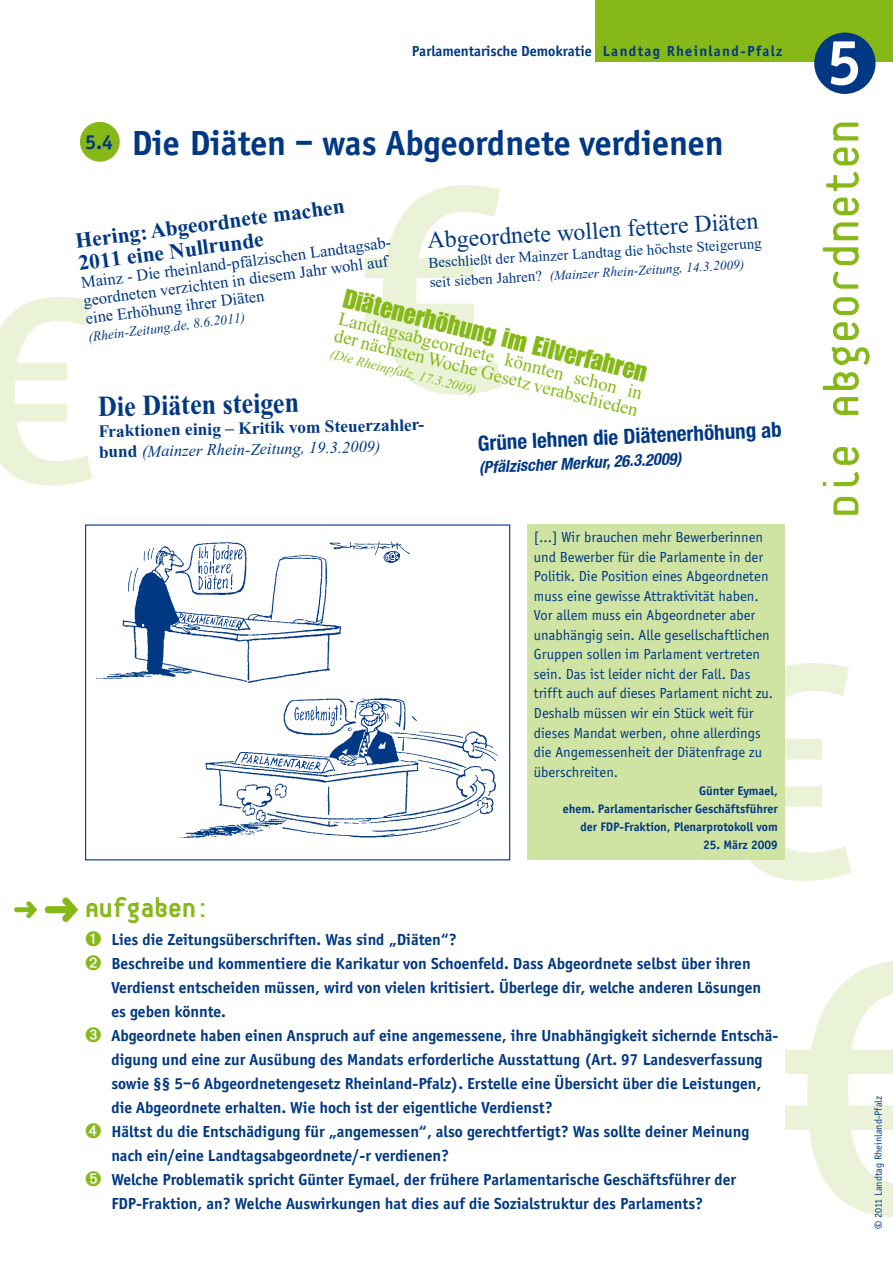
<style>
.page{position:relative;width:893px;height:1263px;background:#fff}
.page>*{position:absolute;margin:0;border:0;box-sizing:border-box;transform-origin:0 0}
.t1{font:700 66px "Officina Serif";color:#fff}
.t2{font:54px "Platelet";color:#86b918}
.t3{font:700 36px "Officina Sans";color:#003883}
.t4{font:800 30px "Platelet";color:#86b918}
.t5{font:700 28.95px "Times New Roman";color:#003883;scale:.9 1}
.t6{font:27px "Impact BQ";color:#86b918}
.t7{font:24px "Times New Roman";color:#003883}
.t8{font:700 21.6px/22.8px "Times New Roman";color:#003883}
.t9{font:700 condensed 21px "Helvetica Neue";color:#003883}
.t10{font:18.75px/17.5px "Times New Roman";color:#86b918}
.t11{font:700 17.4px "Times New Roman";color:#003883}
.t12{font:700 16.5px "Officina Sans";color:#003883}
.t13{font:16.5px/18.3px "Times New Roman";color:#003883}
.t14{font:italic 16.5px "Times New Roman";color:#003883}
.t15{font:italic 700 condensed 16.5px "Helvetica Neue";color:#003883}
.t16{font:15px/19.5px "Officina Sans";color:#003883}
.t17{font:700 15px "Officina Sans";color:#003883}
.t18{font:15px "Times New Roman";color:#003883}
.t19{font:italic 13.65px "Times New Roman";color:#003883}
.t20{font:italic 13.5px "Times New Roman";color:#003883}
.t21{font:italic 13.5px "Times New Roman";color:#86b918}
.t22{font:700 12.75px/18px "Officina Sans";color:#003883;text-align:right}
.t23{font:10.5px "Officina Sans";color:#003883}
.s1{font-style:normal;font-size:15px}
.s2{font-weight:700;font-style:normal;font-size:17.4px}
.s3{font-size:17.4px}
.s4{color:#86b918}
.s5{font-weight:700}
</style>
<div class="page">
<div style="left:85px;top:524px;width:425px;height:336px;border:1px solid #003883"></div>
<svg style="left:749px;top:663px;width:102px;height:218px"></svg>
<svg style="left:0;top:297px;width:92px;height:189px"></svg>
<svg style="left:785px;top:961px;width:108px;height:256px"></svg>
<svg style="left:365px;top:185px;width:137px;height:210px"></svg>
<div style="left:595px;top:0;width:298px;height:62px;background:#86b918"></div>
<div style="left:814px;top:33px;width:61px;height:61px;background:#003883;border-radius:50%"></div>
<div style="left:81px;top:123px;width:38px;height:38px;background:#86b918;border-radius:50%"></div>
<div style="left:80px;top:122px;width:40px;height:40px;border:1px solid #86b918;border-radius:50%"></div>
<svg style="left:14px;top:901px;width:23px;height:17px"></svg>
<svg style="left:45px;top:897px;width:33px;height:25px"></svg>
<div style="left:527px;top:524px;width:257px;height:336px;background:#cfe3a3"></div>
<img style="left:96px;top:541px;width:314px;height:142px">
<img style="left:179px;top:692px;width:330px;height:159px">
<p class="t17" style="left:412px;top:42px;width:372px">Parlamentarische Demokratie Landtag Rheinland-Pfalz</p>
<h1 class="t1" style="left:827px;top:23px;width:36px">5</h1>
<h3 class="t3" style="left:85px;top:121px;width:640px"><sup>5.4</sup> Die Diäten – was Abgeordnete verdienen</h3>
<h3 class="t8" style="left:74px;top:229px;width:273px;rotate:-7deg">Hering: Abgeordnete machen<br>2011 eine Nullrunde</h3>
<h3 class="t7" style="left:427px;top:226px;width:333px;rotate:-3deg">Abgeordnete wollen fettere Diäten</h3>
<p class="t13" style="left:80px;top:272px;width:317px;rotate:-7deg">Mainz - Die rheinland-pfälzischen Landtagsab&shy;geordneten verzichten in diesem Jahr wohl auf eine Erhöhung ihrer Diäten</p>
<p class="t18" style="left:428px;top:253px;width:335px;rotate:-3deg">Beschließt der Mainzer Landtag die höchste Steigerung</p>
<p class="t20" style="left:429px;top:274px;width:317px;rotate:-3deg"><span class="s1">seit sieben Jahren?</span> (Mainzer Rhein-Zeitung, 14.3.2009)</p>
<h3 class="t6" style="left:348px;top:282px;width:314px;rotate:14deg">Diätenerhöhung im Eilverfahren</h3>
<p class="t10" style="left:341px;top:309px;width:314px;rotate:14deg">Landtagsabgeordnete könnten schon in der nächsten Woche Gesetz verabschieden</p>
<p class="t19" style="left:87px;top:329px;width:160px;rotate:-7deg">(Rhein-Zeitung.de, 8.6.2011)</p>
<p class="t21" style="left:332px;top:347px;width:152px;rotate:14deg">(Die Rheinpfalz, 17.3.2009)</p>
<h3 class="t5" style="left:98px;top:390px;width:225px;rotate:-1deg">Die Diäten steigen</h3>
<p class="t11" style="left:98px;top:421px;width:330px;rotate:-1deg">Fraktionen einig – Kritik vom Steuerzahler-</p>
<p class="t14" style="left:99px;top:443px;width:283px;rotate:-1deg"><span class="s2">bund</span> <span class="s3">(</span>Mainzer Rhein-Zeitung, 19.3.2009)</p>
<p class="t9" style="left:477px;top:431px;width:306px;rotate:-3deg">Grüne lehnen die Diätenerhöhung ab</p>
<p class="t15" style="left:478px;top:458px;width:204px;rotate:-3deg">(Pfälzischer Merkur, 26.3.2009)</p>
<p class="t16" style="left:534px;top:528px;width:241px">[…] Wir brauchen mehr Bewerberinnen und Bewerber für die Parlamente in der Politik. Die Position eines Abgeordneten muss eine gewisse Attraktivität haben.<br>Vor allem muss ein Abgeordneter aber unabhängig sein. Alle gesellschaftlichen Gruppen sollen im Parlament vertreten sein. Das ist leider nicht der Fall. Das trifft auch auf dieses Parlament nicht zu.<br>Deshalb müssen wir ein Stück weit für dieses Mandat werben, ohne allerdings die Angemessenheit der Diätenfrage zu überschreiten.</p>
<p class="t22" style="left:563px;top:781px;width:216px">Günter Eymael,<br>ehem. Parlamentarischer Geschäftsführer der FDP-Fraktion, Plenarprotokoll vom</p>
<p class="t22" style="left:703px;top:835px;width:76px">25. März 2009</p>
<h3 class="t4" style="left:85px;top:897px;width:126px">Aufgaben:</h3>
<p class="t12" style="left:85px;top:929px;width:373px"><span class="s4">➊</span> Lies die Zeitungsüberschriften. Was sind „Diäten“?</p>
<p class="t12" style="left:85px;top:953px;width:667px"><span class="s4">➋</span> Beschreibe und kommentiere die Karikatur von Schoenfeld. Dass Abgeordnete selbst über ihren</p>
<p class="t12" style="left:111px;top:977px;width:651px">Verdienst entscheiden müssen, wird von vielen kritisiert. Überlege dir, welche anderen Lösungen</p>
<p class="t12" style="left:111px;top:1001px;width:116px">es geben könnte.</p>
<p class="t12" style="left:85px;top:1025px;width:695px"><span class="s4">➌</span> Abgeordnete haben einen Anspruch auf eine angemessene, ihre Unabhängigkeit sichernde Entschä-</p>
<p class="t12" style="left:111px;top:1049px;width:653px">digung und eine zur Ausübung des Mandats erforderliche Ausstattung (Art. 97 Landesverfassung</p>
<p class="t12" style="left:111px;top:1073px;width:651px">sowie §§ 5–6 Abgeordnetengesetz Rheinland-Pfalz). Erstelle eine Übersicht über die Leistungen,</p>
<p class="t12" style="left:111px;top:1097px;width:443px">die Abgeordnete erhalten. Wie hoch ist der eigentliche Verdienst?</p>
<p class="t12" style="left:85px;top:1121px;width:666px"><span class="s4">➍</span> Hältst du die Entschädigung für „angemessen“, also gerechtfertigt? Was sollte deiner Meinung</p>
<p class="t12" style="left:111px;top:1145px;width:339px">nach ein/eine Landtagsabgeordnete/-r verdienen?</p>
<p class="t12" style="left:85px;top:1169px;width:653px"><span class="s4">➎</span> Welche Problematik spricht Günter Eymael, der frühere Parlamentarische Geschäftsführer der</p>
<p class="t12" style="left:111px;top:1193px;width:593px">FDP-Fraktion, an? Welche Auswirkungen hat dies auf die Sozialstruktur des Parlaments?</p>
<h2 class="t2" style="left:821px;top:518px;width:401px;rotate:-90deg">Die Abgeordneten</h2>
<p class="t23" style="left:872px;top:1229px;width:135px;rotate:-90deg"><span class="s5">©</span> 2011 Landtag Rheinland-Pfalz</p>
</div>
